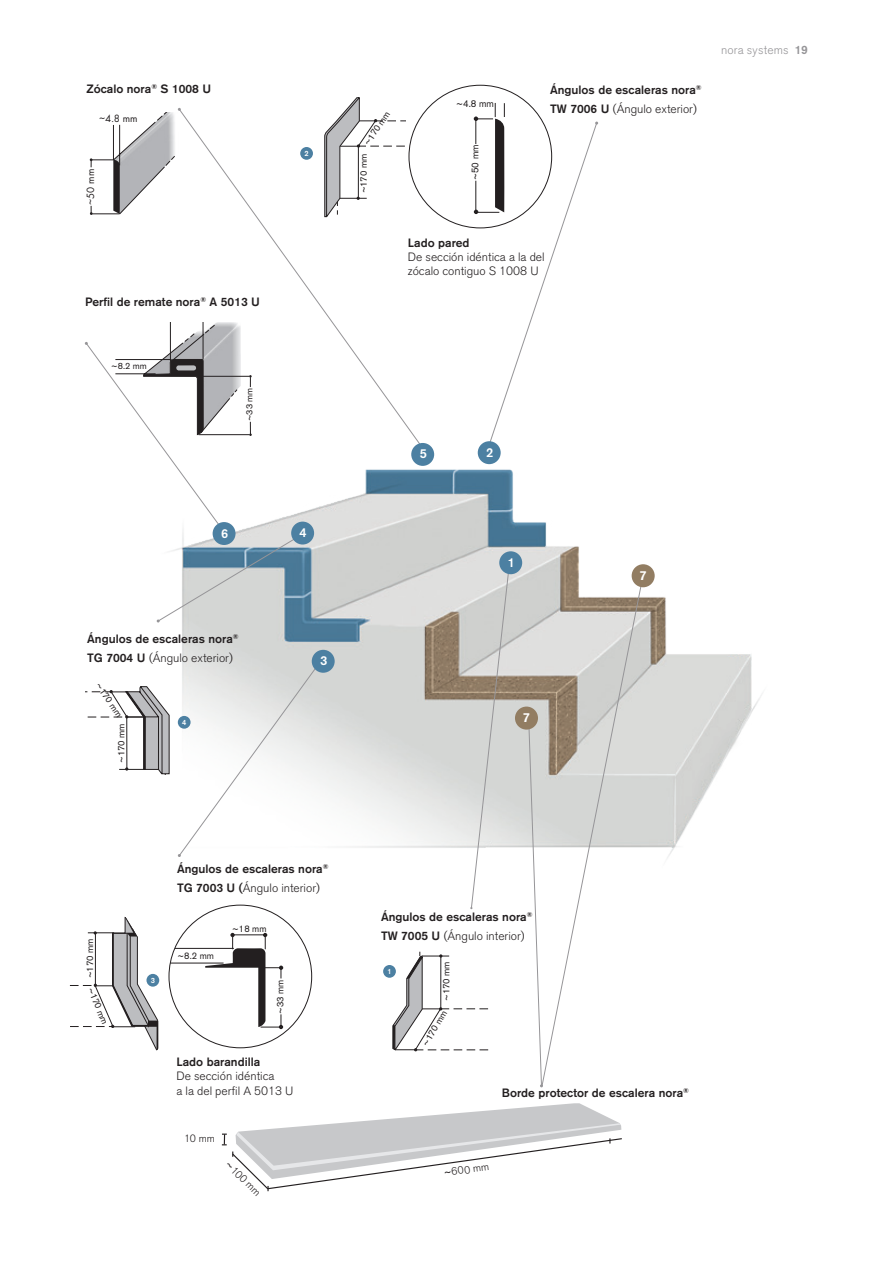
<style>
.page{position:relative;width:893px;height:1263px;background:#fff}
.page>*{position:absolute;margin:0;border:0;box-sizing:border-box;transform-origin:0 0}
.t1{font:500 12.9px "Akzidenz Grotesk Pro";color:#fff}
.t2{font:500 12px/18.5px "Akzidenz Grotesk Pro";color:#231f20}
.t3{font:300 12px/14.2px "Akzidenz Grotesk Pro";color:#231f20}
.t4{font:300 12px "Akzidenz Grotesk Pro";letter-spacing:.015em;color:#969598}
.t5{font:10.95px "Futura Boo";color:#231f20}
.t6{font:300 10.5px "Akzidenz Grotesk Pro";color:#231f20}
.t7{font:9.9px "Akzidenz Grotesk Pro";color:#231f20}
.t8{font:9.45px "Akzidenz Grotesk Pro";color:#231f20}
.t9{font:9.3px "Akzidenz Grotesk Pro";letter-spacing:-.04em;color:#231f20}
.t10{font:9px "Akzidenz Grotesk Pro";color:#231f20}
.t11{font:500 7.5px "Akzidenz Grotesk Pro";color:#fff}
.s1{font-weight:300}
.s2{font-weight:500}
.s3{font-weight:400}
</style>
<div class="page">
<img style="left:157px;top:443px;width:606px;height:415px">
<svg style="left:541px;top:575px;width:103px;height:503px"></svg>
<svg style="left:470px;top:557px;width:41px;height:352px"></svg>
<svg style="left:178px;top:656px;width:147px;height:201px"></svg>
<svg style="left:181px;top:109px;width:245px;height:344px"></svg>
<svg style="left:90px;top:108px;width:91px;height:107px"></svg>
<svg style="left:222px;top:1103px;width:400px;height:88px"></svg>
<svg style="left:324px;top:97px;width:82px;height:121px"></svg>
<div style="left:300px;top:147px;width:13px;height:13px;background:#4c80a2;border-radius:50%"></div>
<svg style="left:528px;top:715px;width:16px;height:372px"></svg>
<svg style="left:393px;top:951px;width:95px;height:100px"></svg>
<div style="left:383px;top:965px;width:13px;height:13px;background:#4c80a2;border-radius:50%"></div>
<img style="left:169px;top:322px;width:72px;height:3px">
<hr style="left:203px;top:322px;width:1px;height:38px;background:#231f20">
<hr style="left:170px;top:322px;width:1px;height:39px;background:#231f20">
<svg style="left:85px;top:325px;width:218px;height:297px"></svg>
<div style="left:213px;top:522px;width:23px;height:23px;background:#4c80a2;border-radius:50%"></div>
<div style="left:291px;top:522px;width:23px;height:22px;background:#4c80a2;border-radius:50%"></div>
<div style="left:312px;top:650px;width:23px;height:23px;background:#4c80a2;border-radius:50%"></div>
<div style="left:411px;top:443px;width:23px;height:23px;background:#4c80a2;border-radius:50%"></div>
<div style="left:478px;top:441px;width:23px;height:23px;background:#4c80a2;border-radius:50%"></div>
<div style="left:499px;top:551px;width:23px;height:23px;background:#4c80a2;border-radius:50%"></div>
<div style="left:632px;top:564px;width:23px;height:23px;background:#927d62;border-radius:50%"></div>
<div style="left:515px;top:706px;width:23px;height:24px;background:#927d62;border-radius:50%"></div>
<svg style="left:474px;top:103px;width:124px;height:344px"></svg>
<svg style="left:205px;top:933px;width:78px;height:96px"></svg>
<hr style="left:170px;top:963px;width:54px;height:1px;background:#231f20">
<hr style="left:170px;top:948px;width:64px;height:1px;background:#231f20">
<hr style="left:231px;top:934px;width:34px;height:1px;background:#231f20">
<svg style="left:69px;top:916px;width:89px;height:134px"></svg>
<div style="left:146px;top:974px;width:13px;height:13px;background:#4c80a2;border-radius:50%"></div>
<svg style="left:85px;top:686px;width:84px;height:89px"></svg>
<div style="left:178px;top:716px;width:13px;height:13px;background:#4c80a2;border-radius:50%"></div>
<p class="t2" style="left:86px;top:80px;width:126px">Zócalo nora<sup>®</sup> S 1008 U</p>
<p class="t5" style="left:99px;top:112px;width:40px">∼4.8 mm</p>
<p class="t5" style="left:84px;top:205px;width:37px;rotate:-90deg">∼50 mm</p>
<p class="t2" style="left:85px;top:292px;width:176px">Perfil de remate nora<sup>®</sup> A 5013 U</p>
<p class="t10" style="left:111px;top:360px;width:37px">~8.2 mm</p>
<p class="t10" style="left:244px;top:421px;width:35px;rotate:-90deg">~33 mm</p>
<p class="t11" style="left:304px;top:148px;width:6px">2</p>
<p class="t1" style="left:221px;top:525px;width:9px">6</p>
<p class="t1" style="left:300px;top:524px;width:9px">4</p>
<p class="t2" style="left:87px;top:629px;width:153px">Ángulos de escaleras nora<sup>®<br></sup>TG 7004 U <span class="s1">(Ángulo exterior)</span></p>
<p class="t9" style="left:103px;top:680px;width:41px;rotate:56deg">~170 mm</p>
<p class="t9" style="left:115px;top:763px;width:41px;rotate:-90deg">~170 mm</p>
<p class="t11" style="left:182px;top:717px;width:6px">4</p>
<p class="t1" style="left:320px;top:652px;width:9px">3</p>
<p class="t8" style="left:361px;top:141px;width:41px;rotate:-56deg">~170 mm</p>
<p class="t9" style="left:358px;top:193px;width:41px;rotate:-90deg">~170 mm</p>
<p class="t7" style="left:456px;top:97px;width:39px">~4.8 mm</p>
<p class="t7" style="left:469px;top:180px;width:37px;rotate:-90deg">~50 mm</p>
<p class="t2" style="left:550px;top:80px;width:153px">Ángulos de escaleras nora<sup>®<br></sup>TW 7006 U <span class="s1">(Ángulo exterior)</span></p>
<p class="t9" style="left:450px;top:269px;width:41px;rotate:-90deg">~170 mm</p>
<p class="t2" style="left:408px;top:233px;width:63px">Lado pared</p>
<p class="t3" style="left:408px;top:250px;width:138px">De sección idéntica a la del zócalo contiguo S 1008 U</p>
<p class="t4" style="left:721px;top:42px;width:88px">nora systems <span class="s2">19</span></p>
<p class="t1" style="left:420px;top:445px;width:9px">5</p>
<p class="t1" style="left:486px;top:444px;width:9px">2</p>
<p class="t1" style="left:508px;top:554px;width:9px">1</p>
<p class="t1" style="left:523px;top:709px;width:9px">7</p>
<p class="t1" style="left:639px;top:567px;width:9px">7</p>
<p class="t9" style="left:84px;top:978px;width:41px;rotate:-90deg">~170 mm</p>
<p class="t8" style="left:96px;top:985px;width:41px;rotate:68deg">~170 mm</p>
<p class="t11" style="left:151px;top:975px;width:6px">3</p>
<p class="t2" style="left:177px;top:859px;width:153px">Ángulos de escaleras nora<sup>®<br></sup>TG 7003 U (<span class="s1">Ángulo interior)</span></p>
<p class="t8" style="left:178px;top:949px;width:38px">~8.2 mm</p>
<p class="t8" style="left:232px;top:922px;width:36px">~18 mm</p>
<p class="t8" style="left:274px;top:1013px;width:36px;rotate:-90deg">~33 mm</p>
<p class="t2" style="left:176px;top:1052px;width:85px">Lado barandilla</p>
<p class="t3" style="left:176px;top:1069px;width:119px">De sección idéntica<br>a la del perfil A 5013 U</p>
<p class="t6" style="left:184px;top:1131px;width:32px">10 mm</p>
<p class="t2" style="left:381px;top:907px;width:153px">Ángulos de escaleras nora<sup>®<br></sup>TW 7005 U <span class="s1">(Ángulo interior)</span></p>
<p class="t11" style="left:387px;top:966px;width:6px">1</p>
<p class="t9" style="left:440px;top:1001px;width:41px;rotate:-90deg">~170 mm</p>
<p class="t8" style="left:419px;top:1042px;width:41px;rotate:-59deg">~170 mm</p>
<p class="t2" style="left:502px;top:1084px;width:189px">Borde protector de escalera nora<sup>®</sup></p>
<p class="t6" style="left:232px;top:1158px;width:46px;rotate:45deg"><span class="s3">~</span>100 mm</p>
<p class="t6" style="left:443px;top:1166px;width:47px;rotate:-8deg"><span class="s3">~</span>600 mm</p>
</div>
